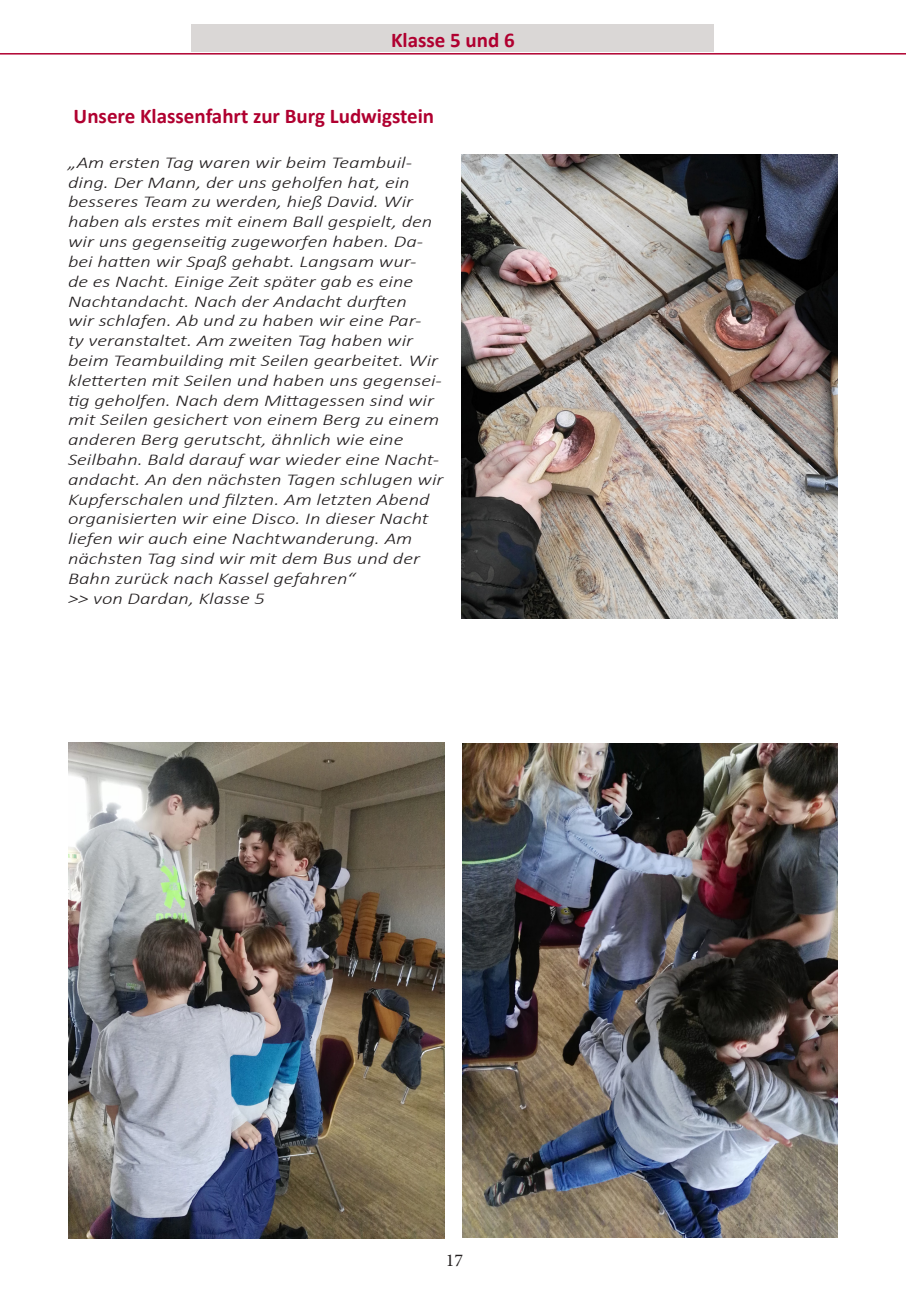
<style>
.page{position:relative;width:906px;height:1289px;background:#fff}
.page>*{position:absolute;margin:0;border:0;box-sizing:border-box;transform-origin:0 0}
.t1{font:700 21px "Calibri";color:#b00030}
.t2{font:18px "Minion Pro";color:#231f20}
.t3{font:italic 300 16.5px/19.8px "Calibri";color:#231f20;scale:1.25 1}
</style>
<div class="page">
<hr style="left:0;top:53px;width:906px;height:2px;background:#b00030">
<div style="left:191px;top:24px;width:523px;height:28px;background:#dad7d6"></div>
<img style="left:68px;top:742px;width:376px;height:496px">
<img style="left:461px;top:154px;width:377px;height:464px">
<img style="left:462px;top:743px;width:376px;height:494px">
<p class="t1" style="left:391px;top:25px;width:125px">Klasse 5 und 6</p>
<p class="t1" style="left:74px;top:101px;width:362px">Unsere Klassenfahrt zur Burg Ludwigstein</p>
<p class="t3" style="left:68px;top:152px;width:302px">„Am ersten Tag waren wir beim Teambuil&shy;ding. Der Mann, der uns geholfen hat, ein besseres Team zu werden, hieß David. Wir haben als erstes mit einem Ball gespielt, den wir uns gegenseitig zugeworfen haben. Da&shy;bei hatten wir Spaß gehabt. Langsam wur-<br>de es Nacht. Einige Zeit später gab es eine Nachtandacht. Nach der Andacht durften<br>wir schlafen. Ab und zu haben wir eine Par-<br>ty veranstaltet. Am zweiten Tag haben wir beim Teambuilding mit Seilen gearbeitet. Wir kletterten mit Seilen und haben uns gegensei&shy;tig geholfen. Nach dem Mittagessen sind wir mit Seilen gesichert von einem Berg zu einem anderen Berg gerutscht, ähnlich wie eine Seilbahn. Bald darauf war wieder eine Nacht&shy;andacht. An den nächsten Tagen schlugen wir Kupferschalen und filzten. Am letzten Abend organisierten wir eine Disco. In dieser Nacht liefen wir auch eine Nachtwanderung. Am nächsten Tag sind wir mit dem Bus und der Bahn zurück nach Kassel gefahren“</p>
<p class="t3" style="left:68px;top:588px;width:159px">&gt;&gt; von Dardan, Klasse 5</p>
<p class="t2" style="left:446px;top:1247px;width:19px">17</p>
</div>
